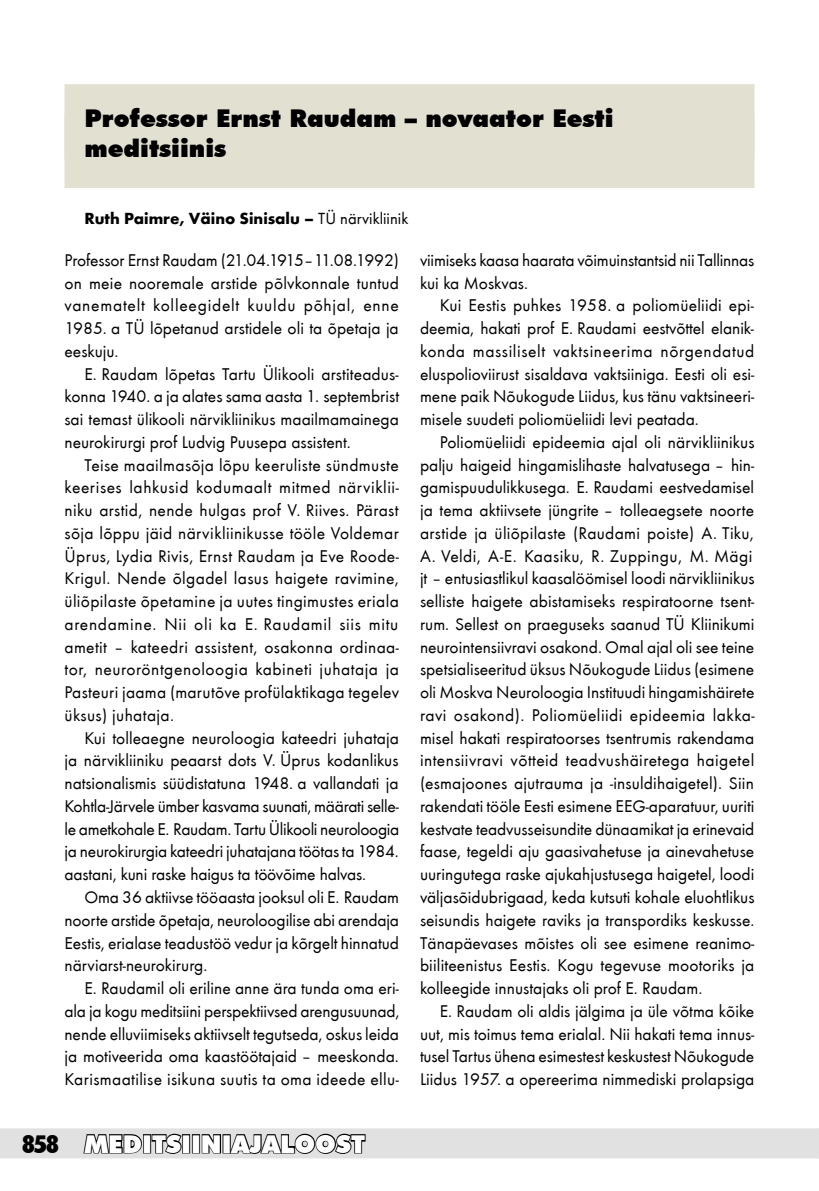
<style>
.page{position:relative;width:819px;height:1191px;background:#fff}
.page>*{position:absolute;margin:0;border:0;box-sizing:border-box;transform-origin:0 0}
._0pealkiri{font:900 24.5px "Futura BT";color:#000}
._0_RUBRIIK{font:900 24.5px "Futura BT";color:#fff}
.t1{font:900 condensed 24.5px "Futura BT";color:#000}
._0body{font:17.5px/22.8px "Futura T";color:#000;text-align:justify}
._1_esirida{font:17.5px/22.8px "Futura T";color:#000;text-align:justify}
._0autor{font:700 16.62px "Futura T";color:#000}
.s1{font-weight:400}
</style>
<div class="page">
<div style="left:64px;top:84px;width:690px;height:75px;background:#e2e0d1"></div>
<div style="left:64px;top:114px;width:690px;height:74px;background:#e2e0d1"></div>
<svg style="left:0;top:1128px;width:819px;height:30px;background:#ccc"></svg>
<p class="_0pealkiri" style="left:84px;top:104px;width:530px">Professor Ernst Raudam – novaator Eesti</p>
<p class="_0pealkiri" style="left:84px;top:133px;width:143px">meditsiinis</p>
<p class="_0autor" style="left:84px;top:209px;width:325px">Ruth Paimre, Väino Sinisalu – <span class="s1">TÜ närvikliinik</span></p>
<p class="_1_esirida" style="left:64px;top:249px;width:336px">Professor Ernst Raudam (21.04.1915–11.08.1992) on meie nooremale arstide põlvkonnale tuntud vanematelt kolleegidelt kuuldu põhjal, enne 1985. a TÜ lõpetanud arstidele oli ta õpetaja ja eeskuju.</p>
<p class="_0body" style="left:64px;top:362px;width:336px;text-indent:20px">E. Raudam lõpetas Tartu Ülikooli arstiteadus&shy;konna 1940. a ja alates sama aasta 1. septembrist sai temast ülikooli närvikliinikus maailmamainega neurokirurgi prof Ludvig Puusepa assistent.</p>
<p class="_0body" style="left:64px;top:453px;width:336px;text-indent:20px">Teise maailmasõja lõpu keeruliste sündmuste keerises lahkusid kodumaalt mitmed närviklii&shy;niku arstid, nende hulgas prof V. Riives. Pärast sõja lõppu jäid närvikliinikusse tööle Voldemar Üprus, Lydia Rivis, Ernst Raudam ja Eve Roode-Krigul. Nende õlgadel lasus haigete ravimine, üliõpilaste õpetamine ja uutes tingimustes eriala arendamine. Nii oli ka E. Raudamil siis mitu ametit – kateedri assistent, osakonna ordinaa&shy;tor, neuroröntgenoloogia kabineti juhataja ja Pasteuri jaama (marutõve profülaktikaga tegelev üksus) juhataja.</p>
<p class="_0body" style="left:64px;top:726px;width:336px;text-indent:20px">Kui tolleaegne neuroloogia kateedri juhataja ja närvikliiniku peaarst dots V. Üprus kodanlikus natsionalismis süüdistatuna 1948. a vallandati ja Kohtla-Järvele ümber kasvama suunati, määrati selle&shy;le ametkohale E. Raudam. Tartu Ülikooli neuroloogia ja neurokirurgia kateedri juhatajana töötas ta 1984. aastani, kuni raske haigus ta töövõime halvas.</p>
<p class="_0body" style="left:64px;top:886px;width:336px;text-indent:20px">Oma 36 aktiivse tööaasta jooksul oli E. Raudam noorte arstide õpetaja, neuroloogilise abi arendaja Eestis, erialase teadustöö vedur ja kõrgelt hinnatud närviarst-neurokirurg.</p>
<p class="_0body" style="left:64px;top:977px;width:336px;text-indent:20px">E. Raudamil oli eriline anne ära tunda oma eri&shy;ala ja kogu meditsiini perspektiivsed arengusuunad, nende elluviimiseks aktiivselt tegutseda, oskus leida ja motiveerida oma kaastöötajaid – meeskonda.<br>Karismaatilise isikuna suutis ta oma ideede ellu-</p>
<p class="_0body" style="left:420px;top:249px;width:336px">viimiseks kaasa haarata võimuinstantsid nii Tallinnas kui ka Moskvas.</p>
<p class="_0body" style="left:420px;top:294px;width:336px;text-indent:20px">Kui Eestis puhkes 1958. a poliomüeliidi epi&shy;deemia, hakati prof E. Raudami eestvõttel elanik&shy;konda massiliselt vaktsineerima nõrgendatud eluspolioviirust sisaldava vaktsiiniga. Eesti oli esi&shy;mene paik Nõukogude Liidus, kus tänu vaktsineeri&shy;misele suudeti poliomüeliidi levi peatada.</p>
<p class="_0body" style="left:420px;top:431px;width:336px;text-align:left;text-indent:20px">Poliomüeliidi epideemia ajal oli närvikliinikus palju haigeid hingamislihaste halvatusega – hin&shy;gamispuudulikkusega. E. Raudami eestvedamisel ja tema aktiivsete jüngrite – tolleaegsete noorte arstide ja üliõpilaste (Raudami poiste) A. Tiku, A. Veldi, A-E. Kaasiku, R. Zuppingu, M. Mägi jt – entusiastlikul kaasalöömisel loodi närvikliinikus selliste haigete abistamiseks respiratoorne tsent&shy;rum. Sellest on praeguseks saanud TÜ Kliinikumi neurointensiivravi osakond. Omal ajal oli see teine spetsialiseeritud üksus Nõukogude Liidus (esimene oli Moskva Neuroloogia Instituudi hingamishäirete ravi osakond). Poliomüeliidi epideemia lakka&shy;misel hakati respiratoorses tsentrumis rakendama intensiivravi võtteid teadvushäiretega haigetel (esmajoones ajutrauma ja -insuldihaigetel). Siin rakendati tööle Eesti esimene EEG-aparatuur, uuriti kestvate teadvusseisundite dünaamikat ja erinevaid faase, tegeldi aju gaasivahetuse ja ainevahetuse uuringutega raske ajukahjustusega haigetel, loodi väljasõidubrigaad, keda kutsuti kohale eluohtlikus seisundis haigete raviks ja transpordiks keskusse.<br>Tänapäevases mõistes oli see esimene reanimo&shy;biiliteenistus Eestis. Kogu tegevuse mootoriks ja kolleegide innustajaks oli prof E. Raudam.</p>
<p class="_0body" style="left:420px;top:999px;width:336px;text-indent:20px">E. Raudam oli aldis jälgima ja üle võtma kõike uut, mis toimus tema erialal. Nii hakati tema innus&shy;tusel Tartus ühena esimestest keskustest Nõukogude Liidus 1957. a opereerima nimmediski prolapsiga</p>
<h1 class="t1" style="left:22px;top:1129px;width:38px">858</h1>
<p class="_0_RUBRIIK" style="left:84px;top:1129px;width:282px">MEDITSIINIAJALOOST</p>
</div>
